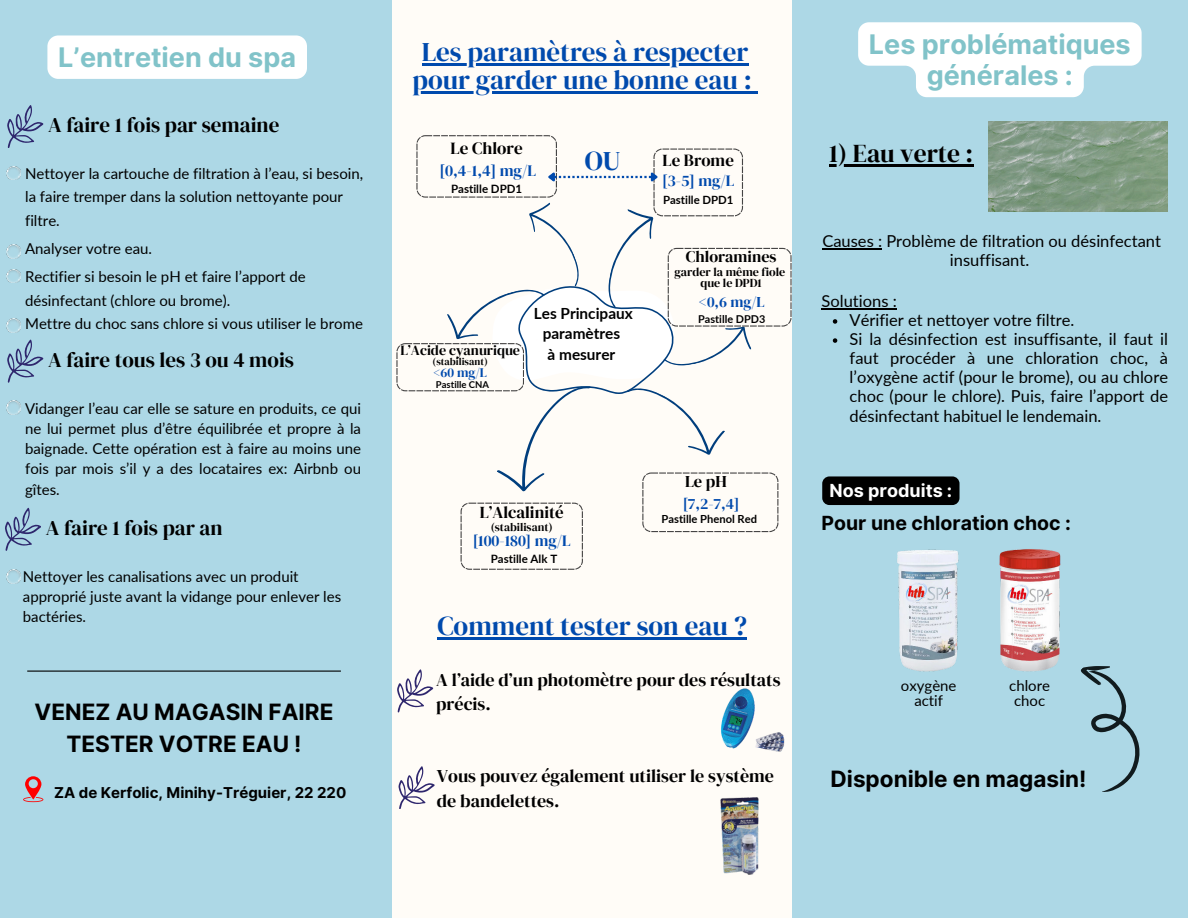
<style>
.page{position:relative;width:1188px;height:918px;background:#add8e6}
.page>*{position:absolute;margin:0;border:0;box-sizing:border-box;transform-origin:0 0}
.t1{font:27px/28.2px "DM Serif Display";color:#004aad;text-align:center}
.t2{font:700 27px/31.5px "Inter";color:#81c3c9;text-align:center}
.t3{font:25.5px "DM Serif Display";color:#000}
.t4{font:700 22.5px/31.5px "Inter";color:#000;text-align:center}
.t5{font:21px "DM Serif Display";color:#000}
.t6{font:700 19.5px "Inter";color:#000}
.t7{font:18px/24.8px "DM Serif Display";color:#000}
.t8{font:700 18px "Inter";color:#fff}
.t9{font:17.1px "DM Serif Display";color:#000}
.t10{font:16.8px "DM Serif Display";color:#000}
.t11{font:16.5px/19.2px "Lato";color:#000;text-align:center}
.t12{font:16.5px "DM Serif Display";color:#000}
.t13{font:16.05px "DM Serif Display";color:#004aad}
.t14{font:16.05px "DM Serif Display";color:#000}
.t15{font:15.75px "DM Serif Display";color:#004aad}
.t16{font:15.45px "DM Serif Display";color:#004aad}
.t17{font:700 15.3px/20.9px "Lato";color:#000;text-align:center}
.t18{font:15px/20.2px "Lato";color:#000}
.t19{font:700 15px "Inter";color:#000}
.t20{font:15px "DM Serif Display";color:#004aad}
.t21{font:14.1px "DM Serif Display";color:#000}
.t22{font:13.2px "DM Serif Display";color:#004aad}
.t23{font:12px/11.1px "DM Serif Display";color:#000;text-align:center}
.t24{font:700 11.55px "Lato";color:#000}
.t25{font:11.55px "DM Serif Display";color:#000}
.t26{font:700 11.4px "Lato";color:#000}
.t27{font:700 11.1px "Lato";color:#000}
.t28{font:700 10.8px "Lato";color:#000}
.t29{font:10.35px "DM Serif Display";color:#000}
.t30{font:700 9.45px "Lato";color:#000}
</style>
<div class="page">
<div style="left:392px;top:0;width:399px;height:918px;background:#fffcf7"></div>
<hr style="left:27px;top:671px;width:314px;height:1px;background:#000">
<svg style="left:1081px;top:666px;width:59px;height:126px"></svg>
<svg style="left:7px;top:105px;width:37px;height:43px"></svg>
<img style="left:7px;top:166px;width:13px;height:14px">
<svg style="left:7px;top:245px;width:13px;height:13px"></svg>
<svg style="left:7px;top:319px;width:13px;height:13px"></svg>
<svg style="left:7px;top:340px;width:37px;height:42px"></svg>
<svg style="left:7px;top:401px;width:13px;height:13px"></svg>
<svg style="left:5px;top:508px;width:36px;height:42px"></svg>
<svg style="left:7px;top:570px;width:13px;height:13px"></svg>
<svg style="left:23px;top:776px;width:20px;height:26px"></svg>
<img style="left:989px;top:121px;width:179px;height:90px">
<img style="left:897px;top:549px;width:62px;height:123px">
<img style="left:999px;top:549px;width:62px;height:122px">
<img style="left:7px;top:269px;width:13px;height:14px">
<hr style="left:822px;top:248px;width:60px;height:1px;background:#000">
<div style="left:47px;top:35px;width:260px;height:44px;background:#fff"></div>
<hr style="left:422px;top:63px;width:327px;height:2px;background:#004aad">
<hr style="left:412px;top:91px;width:340px;height:2px;background:#004aad">
<svg style="left:752px;top:91px;width:6px;height:2px"></svg>
<div style="left:822px;top:476px;width:138px;height:29px;background:#000;border-radius:7px"></div>
<svg style="left:858px;top:22px;width:284px;height:75px"></svg>
<hr style="left:829px;top:164px;width:144px;height:3px;background:#000">
<hr style="left:822px;top:308px;width:75px;height:1px;background:#000">
<svg style="left:833px;top:319px;width:4px;height:5px"></svg>
<svg style="left:833px;top:338px;width:4px;height:5px"></svg>
<svg style="left:397px;top:669px;width:36px;height:43px"></svg>
<svg style="left:398px;top:766px;width:37px;height:43px"></svg>
<img style="left:721px;top:688px;width:64px;height:64px">
<img style="left:720px;top:797px;width:39px;height:78px">
<hr style="left:437px;top:637px;width:310px;height:3px;background:#004aad">
<svg style="left:396px;top:135px;width:396px;height:435px"></svg>
<h1 class="t2" style="left:58px;top:42px;width:239px">L’entretien du spa</h1>
<h1 class="t1" style="left:412px;top:38px;width:341px">Les paramètres à respecter pour garder une bonne eau :</h1>
<h3 class="t5" style="left:48px;top:113px;width:233px">A faire 1 fois par semaine</h3>
<p class="t18" style="left:25px;top:161px;width:340px;line-height:23.7px">Nettoyer la cartouche de filtration à l’eau, si besoin, la faire tremper dans la solution nettoyante pour filtre.</p>
<p class="t18" style="left:25px;top:234px;width:282px;line-height:28.2px">Analyser votre eau.<br>Rectifier si besoin le pH et faire l’apport de</p>
<p class="t18" style="left:25px;top:288px;width:339px;line-height:23.7px">désinfectant (chlore ou brome).<br>Mettre du choc sans chlore si vous utiliser le brome</p>
<h3 class="t5" style="left:48px;top:348px;width:247px">A faire tous les 3 ou 4 mois</h3>
<p class="t18" style="left:25px;top:397px;width:337px;text-align:justify">Vidanger l’eau car elle se sature en produits, ce qui ne lui permet plus d’être équilibrée et propre à la baignade. Cette opération est à faire au moins une fois par mois s’il y a des locataires ex: Airbnb ou gîtes.</p>
<h3 class="t5" style="left:46px;top:516px;width:178px">A faire 1 fois par an</h3>
<p class="t18" style="left:23px;top:566px;width:320px">Nettoyer les canalisations avec un produit approprié juste avant la vidange pour enlever les bactéries.</p>
<h3 class="t4" style="left:35px;top:697px;width:300px">VENEZ AU MAGASIN FAIRE<br>TESTER VOTRE EAU !</h3>
<p class="t19" style="left:54px;top:782px;width:294px">ZA de Kerfolic, Minihy-Tréguier, 22 220</p>
<p class="t9" style="left:451px;top:138px;width:74px">Le Chlore</p>
<p class="t13" style="left:440px;top:162px;width:98px">[0,4-1,4] mg/L</p>
<p class="t24" style="left:451px;top:180px;width:73px">Pastille DPD1</p>
<h1 class="t1" style="left:585px;top:147px;width:37px">OU</h1>
<p class="t21" style="left:400px;top:342px;width:121px">L’Acide cyanurique</p>
<p class="t29" style="left:433px;top:355px;width:57px">(stabilisant)</p>
<p class="t22" style="left:433px;top:365px;width:55px">&lt;60 mg/L</p>
<p class="t30" style="left:436px;top:378px;width:55px">Pastille CNA</p>
<p class="t17" style="left:534px;top:302px;width:100px">Les Principaux paramètres<br>à mesurer</p>
<p class="t10" style="left:663px;top:151px;width:73px">Le Brome</p>
<p class="t15" style="left:662px;top:171px;width:74px">[3-5] mg/L</p>
<p class="t26" style="left:663px;top:192px;width:72px">Pastille DPD1</p>
<p class="t14" style="left:686px;top:248px;width:92px">Chloramines</p>
<p class="t23" style="left:674px;top:267px;width:112px">garder la même fiole que le DPD1</p>
<p class="t20" style="left:699px;top:294px;width:67px">&lt;0,6 mg/L</p>
<p class="t28" style="left:698px;top:311px;width:69px">Pastille DPD3</p>
<p class="t10" style="left:480px;top:502px;width:85px">L’Alcalinité</p>
<p class="t25" style="left:491px;top:521px;width:64px">(stabilisant)</p>
<p class="t15" style="left:473px;top:532px;width:99px">[100-180] mg/L</p>
<p class="t24" style="left:491px;top:551px;width:68px">Pastille Alk T</p>
<p class="t12" style="left:685px;top:472px;width:43px">Le pH</p>
<p class="t16" style="left:683px;top:494px;width:58px">[7,2-7,4]</p>
<p class="t27" style="left:662px;top:511px;width:97px">Pastille Phenol Red</p>
<h1 class="t1" style="left:437px;top:612px;width:311px">Comment tester son eau ?</h1>
<p class="t7" style="left:436px;top:667px;width:346px">A l’aide d’un photomètre pour des résultats précis.</p>
<p class="t7" style="left:437px;top:764px;width:339px">Vous pouvez également utiliser le système de bandelettes.</p>
<h1 class="t2" style="left:869px;top:29px;width:263px">Les problématiques générales :</h1>
<h2 class="t3" style="left:829px;top:139px;width:146px">1) Eau verte :</h2>
<p class="t11" style="left:822px;top:231px;width:340px">Causes : Problème de filtration ou désinfectant insuffisant.</p>
<p class="t11" style="left:850px;top:291px;width:320px;text-align:left;text-indent:-28px">Solutions :<br>Vérifier et nettoyer votre filtre.<br>Si la désinfection est insuffisante, il faut il faut procéder à une chloration choc, à l’oxygène actif (pour le brome), ou au chlore choc (pour le chlore). Puis, faire l’apport de désinfectant habituel le lendemain.</p>
<p class="t8" style="left:829px;top:477px;width:124px">Nos produits :</p>
<h3 class="t6" style="left:822px;top:508px;width:251px">Pour une chloration choc :</h3>
<p class="t18" style="left:901px;top:677px;width:57px;line-height:15px;text-align:center">oxygène actif</p>
<p class="t18" style="left:1009px;top:677px;width:42px;line-height:15px;text-align:center">chlore choc</p>
<h3 class="t4" style="left:831px;top:764px;width:257px">Disponible en magasin!</h3>
</div>
